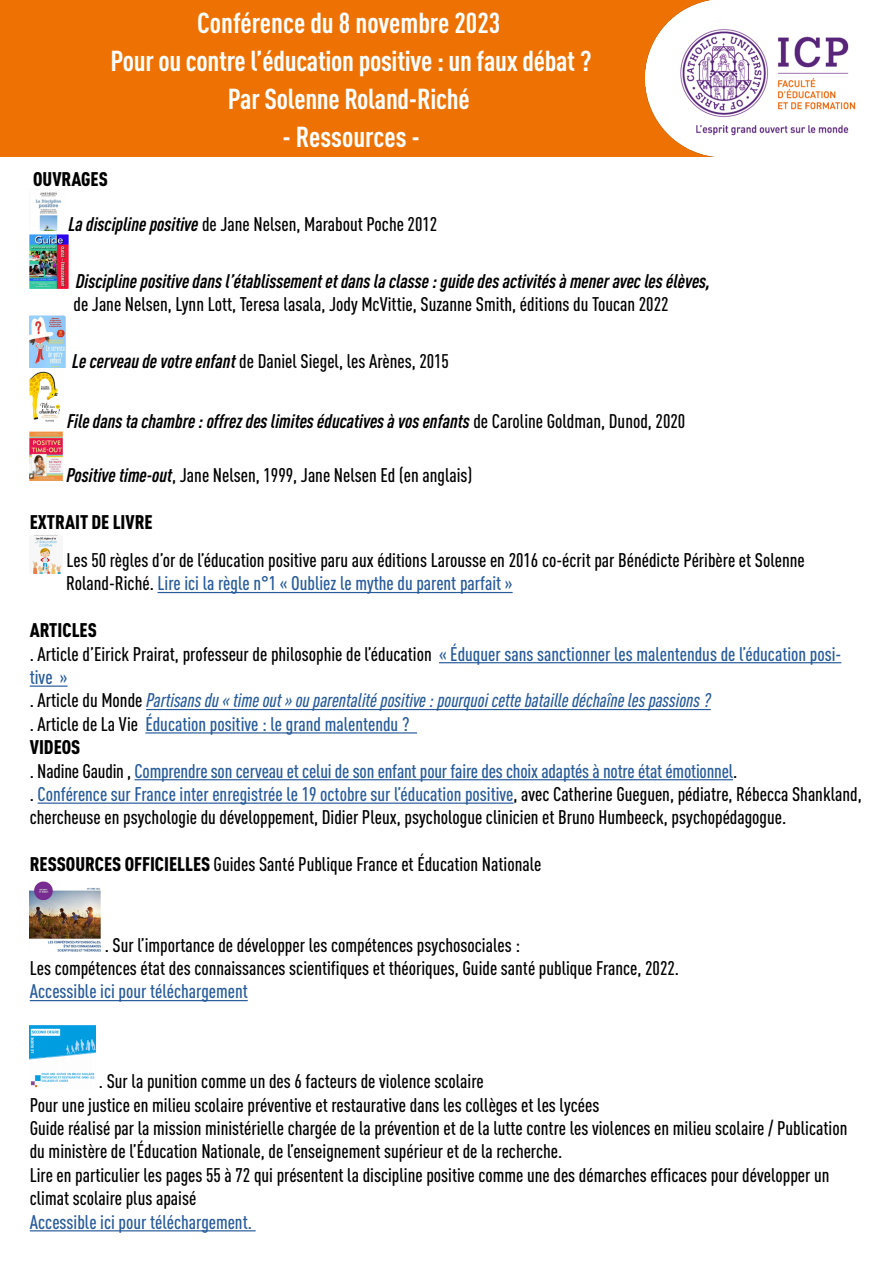
<style>
.page{position:relative;width:893px;height:1263px;background:#ee7203}
.page>*{position:absolute;margin:0;border:0;box-sizing:border-box;transform-origin:0 0}
.t1{font:700 condensed 28.5px/37.8px "DINOT";letter-spacing:-.01em;color:#fff;text-align:center}
.t2{font:500 condensed 19.5px/23.4px "DINOT";color:#000}
.t3{font:italic 700 condensed 19.5px "DINOT";color:#000}
.t4{font:500 condensed 19.5px "DINOT";color:#275b9b}
.t5{font:900 condensed 19.5px "DINOT";color:#000}
.s1{font-weight:700;font-style:italic}
.s2{font-weight:500;font-style:normal}
.s3{color:#275b9b}
.s4{font-weight:900}
.s5{font-style:italic;color:#275b9b}
</style>
<div class="page">
<img style="left:646px;top:0;width:247px;height:157px">
<div style="left:0;top:157px;width:893px;height:1106px;background:#fff"></div>
<hr style="left:158px;top:592px;width:355px;height:1px;background:#275b9b">
<hr style="left:439px;top:662px;width:402px;height:1px;background:#275b9b">
<hr style="left:30px;top:685px;width:38px;height:2px;background:#275b9b">
<hr style="left:146px;top:709px;width:565px;height:1px;background:#275b9b">
<hr style="left:145px;top:732px;width:272px;height:1px;background:#275b9b">
<hr style="left:135px;top:779px;width:598px;height:1px;background:#275b9b">
<hr style="left:38px;top:802px;width:475px;height:2px;background:#275b9b">
<hr style="left:30px;top:1000px;width:218px;height:1px;background:#275b9b">
<hr style="left:30px;top:1230px;width:226px;height:1px;background:#275b9b">
<img style="left:35px;top:192px;width:27px;height:39px">
<img style="left:30px;top:235px;width:39px;height:53px">
<img style="left:30px;top:315px;width:35px;height:53px">
<img style="left:30px;top:372px;width:31px;height:49px">
<img style="left:30px;top:432px;width:33px;height:49px">
<img style="left:32px;top:535px;width:30px;height:39px">
<img style="left:30px;top:881px;width:71px;height:70px">
<img style="left:30px;top:1026px;width:65px;height:62px">
<h1 class="t1" style="left:110px;top:4px;width:483px">Conférence du 8 novembre 2023<br>Pour ou contre l’éducation positive : un faux débat ?<br>Par Solenne Roland-Riché</h1>
<h1 class="t1" style="left:282px;top:118px;width:139px">- Ressources -</h1>
<p class="t5" style="left:33px;top:167px;width:76px">OUVRAGES</p>
<p class="t2" style="left:69px;top:212px;width:370px"><span class="s1">La discipline positive</span> de Jane Nelsen, Marabout Poche 2012</p>
<p class="t3" style="left:76px;top:269px;width:636px">Discipline positive dans l’établissement et dans la classe : guide des activités à mener avec les élèves,</p>
<p class="t2" style="left:74px;top:293px;width:597px">de Jane Nelsen, Lynn Lott, Teresa lasala, Jody McVittie, Suzanne Smith, éditions du Toucan 2022</p>
<p class="t2" style="left:72px;top:349px;width:378px"><span class="s1">Le cerveau de votre enfant</span> de Daniel Siegel, les Arènes, 2015</p>
<p class="t3" style="left:67px;top:409px;width:620px">File dans ta chambre : offrez des limites éducatives à vos enfants <span class="s2">de Caroline Goldman, Dunod, 2020</span></p>
<p class="t2" style="left:66px;top:463px;width:408px"><span class="s1">Positive time-out</span>, Jane Nelsen, 1999, Jane Nelsen Ed (en anglais)</p>
<p class="t5" style="left:30px;top:510px;width:124px">EXTRAIT DE LIVRE</p>
<p class="t2" style="left:66px;top:548px;width:740px">Les 50 règles d’or de l’éducation positive paru aux éditions Larousse en 2016 co-écrit par Bénédicte Péribère et Solenne<br>Roland-Riché. <span class="s3">Lire ici la règle n°1 « Oubliez le mythe du parent parfait »</span></p>
<p class="t2" style="left:30px;top:618px;width:833px"><span class="s4">ARTICLES<br></span>. Article d’Eirick Prairat, professeur de philosophie de l’éducation <span class="s3">« Éduquer sans sanctionner les malentendus de l’éducation posi&shy;tive »<br></span>. Article du Monde <span class="s5">Partisans du « time out » ou parentalité positive : pourquoi cette bataille déchaîne les passions ?<br></span>. Article de La Vie <span class="s3">Éducation positive : le grand malentendu ?<br></span><span class="s4">VIDEOS<br></span>. Nadine Gaudin , <span class="s3">Comprendre son cerveau et celui de son enfant pour faire des choix adaptés à notre état émotionnel</span>.<br>. <span class="s3">Conférence sur France inter enregistrée le 19 octobre sur l’éducation positive</span>, avec Catherine Gueguen, pédiatre, Rébecca Shankland, chercheuse en psychologie du développement, Didier Pleux, psychologue clinicien et Bruno Humbeeck, psychopédagogue.</p>
<p class="t2" style="left:30px;top:852px;width:513px"><span class="s4">RESSOURCES OFFICIELLES</span> Guides Santé Publique France et Éducation Nationale</p>
<p class="t2" style="left:30px;top:933px;width:651px;text-indent:75px">. Sur l’importance de développer les compétences psychosociales :<br>Les compétences état des connaissances scientifiques et théoriques, Guide santé publique France, 2022.</p>
<p class="t4" style="left:30px;top:980px;width:219px">Accessible ici pour téléchargement</p>
<p class="t2" style="left:30px;top:1069px;width:819px;text-indent:69px">. Sur la punition comme un des 6 facteurs de violence scolaire<br>Pour une justice en milieu scolaire préventive et restaurative dans les collèges et les lycées<br>Guide réalisé par la mission ministérielle chargée de la prévention et de la lutte contre les violences en milieu scolaire / Publication du ministère de l’Éducation Nationale, de l’enseignement supérieur et de la recherche.<br>Lire en particulier les pages 55 à 72 qui présentent la discipline positive comme une des démarches efficaces pour développer un climat scolaire plus apaisé</p>
<p class="t4" style="left:30px;top:1210px;width:224px">Accessible ici pour téléchargement.</p>
</div>
